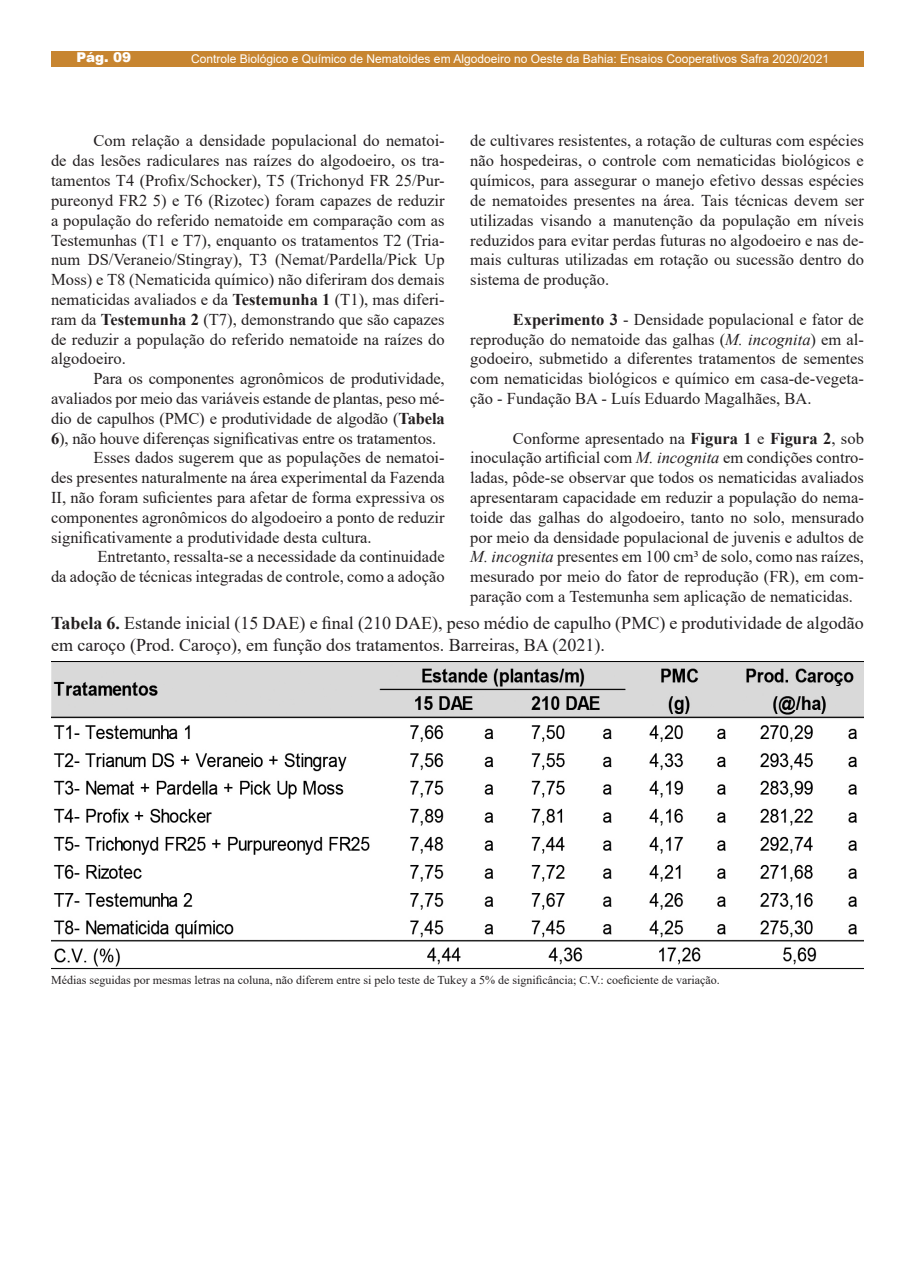
<style>
.page{position:relative;width:915px;height:1276px;background:#fff}
.page>*{position:absolute;margin:0;border:0;box-sizing:border-box;transform-origin:0 0}
.t1{font:18px/21.6px "Times New Roman";color:#231f20}
.t2{font:16.5px/19.8px "Times New Roman";color:#231f20;text-align:justify}
.t3{font:900 13.5px "Arial";color:#fff}
.t4{font:12px "Times New Roman";color:#231f20}
.t5{font:12px "Arial";color:#fff}
.s1{font-weight:700}
.s2{font-style:italic}
</style>
<div class="page">
<div style="left:51px;top:51px;width:812px;height:16px;background:#c78530"></div>
<img style="left:51px;top:661px;width:812px;height:308px">
<p class="t3" style="left:76px;top:48px;width:56px">Pág. 09</p>
<p class="t5" style="left:191px;top:51px;width:639px">Controle Biológico e Químico de Nematoides em Algodoeiro no Oeste da Bahia: Ensaios Cooperativos Safra 2020/2021</p>
<p class="t2" style="left:51px;top:130px;width:395px;text-indent:43px">Com relação a densidade populacional do nematoi&shy;de das lesões radiculares nas raízes do algodoeiro, os tra&shy;tamentos T4 (Profix/Schocker), T5 (Trichonyd FR 25/Pur&shy;pureonyd FR2 5) e T6 (Rizotec) foram capazes de reduzir a população do referido nematoide em comparação com as Testemunhas (T1 e T7), enquanto os tratamentos T2 (Tria&shy;num DS/Veraneio/Stingray), T3 (Nemat/Pardella/Pick Up Moss) e T8 (Nematicida químico) não diferiram dos demais nematicidas avaliados e da <span class="s1">Testemunha 1</span> (T1), mas diferi&shy;ram da <span class="s1">Testemunha 2</span> (T7), demonstrando que são capazes de reduzir a população do referido nematoide na raízes do algodoeiro.</p>
<p class="t2" style="left:51px;top:368px;width:395px;text-indent:43px">Para os componentes agronômicos de produtividade, avaliados por meio das variáveis estande de plantas, peso mé&shy;dio de capulhos (PMC) e produtividade de algodão (<span class="s1">Tabela 6</span>), não houve diferenças significativas entre os tratamentos.</p>
<p class="t2" style="left:51px;top:447px;width:395px;text-indent:43px">Esses dados sugerem que as populações de nematoi&shy;des presentes naturalmente na área experimental da Fazenda II, não foram suficientes para afetar de forma expressiva os componentes agronômicos do algodoeiro a ponto de reduzir significativamente a produtividade desta cultura.</p>
<p class="t2" style="left:51px;top:546px;width:395px;text-align:right">Entretanto, ressalta-se a necessidade da continuidade<br>da adoção de técnicas integradas de controle, como a adoção</p>
<p class="t2" style="left:470px;top:130px;width:395px">de cultivares resistentes, a rotação de culturas com espécies não hospedeiras, o controle com nematicidas biológicos e químicos, para assegurar o manejo efetivo dessas espécies de nematoides presentes na área. Tais técnicas devem ser utilizadas visando a manutenção da população em níveis reduzidos para evitar perdas futuras no algodoeiro e nas de&shy;mais culturas utilizadas em rotação ou sucessão dentro do sistema de produção.</p>
<p class="t2" style="left:470px;top:309px;width:395px;text-indent:43px"><span class="s1">Experimento 3</span> - Densidade populacional e fator de reprodução do nematoide das galhas (<span class="s2">M. incognita</span>) em al&shy;godoeiro, submetido a diferentes tratamentos de sementes com nematicidas biológicos e químico em casa-de-vegeta&shy;ção - Fundação BA - Luís Eduardo Magalhães, BA.</p>
<p class="t2" style="left:470px;top:427px;width:395px;text-indent:43px">Conforme apresentado na <span class="s1">Figura 1</span> e <span class="s1">Figura 2</span>, sob inoculação artificial com <span class="s2">M. incognita</span> em condições contro&shy;ladas, pôde-se observar que todos os nematicidas avaliados apresentaram capacidade em reduzir a população do nema&shy;toide das galhas do algodoeiro, tanto no solo, mensurado por meio da densidade populacional de juvenis e adultos de <span class="s2">M. incognita</span> presentes em 100 cm³ de solo, como nas raízes, mesurado por meio do fator de reprodução (FR), em com&shy;paração com a Testemunha sem aplicação de nematicidas.</p>
<p class="t1" style="left:51px;top:612px;width:814px"><span class="s1">Tabela 6.</span> Estande inicial (15 DAE) e final (210 DAE), peso médio de capulho (PMC) e produtividade de algodão em caroço (Prod. Caroço), em função dos tratamentos. Barreiras, BA (2021).</p>
<p class="t4" style="left:51px;top:972px;width:670px">Médias seguidas por mesmas letras na coluna, não diferem entre si pelo teste de Tukey a 5% de significância; C.V.: coeficiente de variação.</p>
</div>
